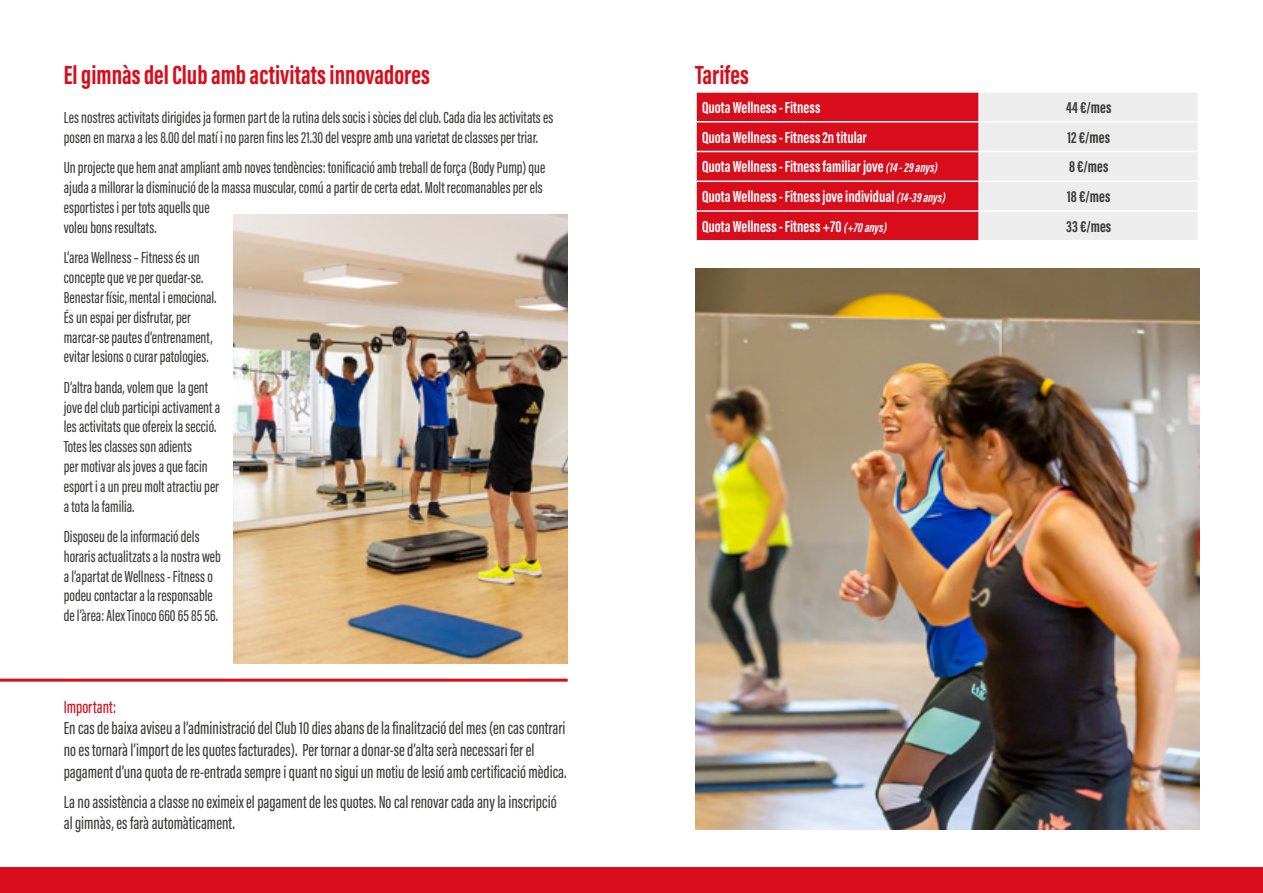
<style>
.page{position:relative;width:1263px;height:893px;background:#fff}
.page>*{position:absolute;margin:0;border:0;box-sizing:border-box;transform-origin:0 0}
.t1{font:700 27px "Acumin Pro Extra Cond";color:#d80c1b}
.t2{font:500 18px/21.6px "Acumin Pro Extra Cond";color:#3c3c3b}
.t3{font:500 18px "Acumin Pro Extra Cond";color:#d80c1b}
.t4{font:500 16.5px/19.8px "Acumin Pro Extra Cond";color:#3c3c3b}
.t5{font:700 16.5px "Acumin Pro Extra Cond";color:#fff}
.t6{font:700 16.5px "Acumin Pro Extra Cond";letter-spacing:.005em;color:#3c3c3b}
.s1{font-style:italic;font-size:13.5px}
</style>
<div class="page">
<img style="left:695px;top:269px;width:504px;height:560px">
<svg style="left:697px;top:93px;width:501px;height:147px;background:#e16f78"></svg>
<hr style="left:979px;top:121px;width:220px;height:1px;background:#fff">
<hr style="left:979px;top:151px;width:220px;height:1px;background:#fff">
<hr style="left:979px;top:181px;width:220px;height:1px;background:#fff">
<hr style="left:979px;top:210px;width:220px;height:2px;background:#fff">
<hr style="left:978px;top:93px;width:2px;height:28px;background:#fff">
<hr style="left:978px;top:122px;width:2px;height:29px;background:#fff">
<hr style="left:978px;top:152px;width:2px;height:29px;background:#fff">
<hr style="left:978px;top:182px;width:2px;height:28px;background:#fff">
<hr style="left:978px;top:212px;width:2px;height:28px;background:#fff">
<hr style="left:695px;top:121px;width:284px;height:1px;background:#fff">
<hr style="left:695px;top:151px;width:284px;height:1px;background:#fff">
<hr style="left:695px;top:181px;width:284px;height:1px;background:#fff">
<hr style="left:695px;top:210px;width:284px;height:2px;background:#fff">
<img style="left:234px;top:215px;width:334px;height:448px">
<hr style="left:0;top:679px;width:568px;height:3px;background:#d80c1b">
<div style="left:0;top:867px;width:1263px;height:26px;background:#d80c1b"></div>
<h1 class="t1" style="left:64px;top:58px;width:368px">El gimnàs del Club amb activitats innovadores</h1>
<p class="t4" style="left:64px;top:108px;width:491px">Les nostres activitats dirigides ja formen part de la rutina dels socis i sòcies del club. Cada dia les activitats es posen en marxa a les 8.00 del matí i no paren fins les 21.30 del vespre amb una varietat de classes per triar.</p>
<p class="t4" style="left:64px;top:158px;width:483px">Un projecte que hem anat ampliant amb noves tendències: tonificació amb treball de força (Body Pump) que ajuda a millorar la disminució de la massa muscular, comú a partir de certa edat. Molt recomanables per els esportistes i per tots aquells que<br>voleu bons resultats.</p>
<p class="t4" style="left:64px;top:248px;width:154px">L’area Wellness – Fitness és un concepte que ve per quedar-se.<br>Benestar físic, mental i emocional.<br>És un espai per disfrutar, per marcar-se pautes d’entrenament, evitar lesions o curar patologies.</p>
<p class="t4" style="left:64px;top:377px;width:158px">D’altra banda, volem que la gent jove del club participi activament a les activitats que ofereix la secció.<br>Totes les classes son adients<br>per motivar als joves a que facin esport i a un preu molt atractiu per a tota la familia.</p>
<p class="t4" style="left:64px;top:526px;width:159px">Disposeu de la informació dels horaris actualitzats a la nostra web a l’apartat de Wellness - Fitness o podeu contactar a la responsable de l’àrea: Alex Tinoco 660 65 85 56.</p>
<p class="t3" style="left:64px;top:696px;width:54px">Important:</p>
<p class="t2" style="left:64px;top:717px;width:504px">En cas de baixa aviseu a l’administració del Club 10 dies abans de la finalització del mes (en cas contrari no es tornarà l’import de les quotes facturades). Per tornar a donar-se d’alta serà necessari fer el pagament d’una quota de re-entrada sempre i quant no sigui un motiu de lesió amb certificació mèdica.</p>
<p class="t2" style="left:64px;top:791px;width:494px">La no assistència a classe no eximeix el pagament de les quotes. No cal renovar cada any la inscripció al gimnàs, es farà automàticament.</p>
<h1 class="t1" style="left:695px;top:58px;width:55px">Tarifes</h1>
<p class="t5" style="left:702px;top:97px;width:120px">Quota Wellness - Fitness</p>
<p class="t6" style="left:1066px;top:97px;width:47px">44 €/mes</p>
<p class="t5" style="left:702px;top:127px;width:166px">Quota Wellness - Fitness 2n titular</p>
<p class="t6" style="left:1067px;top:127px;width:44px">12 €/mes</p>
<p class="t5" style="left:702px;top:157px;width:237px">Quota Wellness - Fitness familiar jove <span class="s1">(14 - 29 anys)</span></p>
<p class="t6" style="left:1069px;top:157px;width:41px">8 €/mes</p>
<p class="t5" style="left:702px;top:187px;width:245px">Quota Wellness - Fitness jove individual <span class="s1">(14-39 anys)</span></p>
<p class="t6" style="left:1067px;top:187px;width:45px">18 €/mes</p>
<p class="t5" style="left:702px;top:216px;width:187px">Quota Wellness - Fitness +70 <span class="s1">(+70 anys)</span></p>
<p class="t6" style="left:1066px;top:216px;width:47px">33 €/mes</p>
</div>
